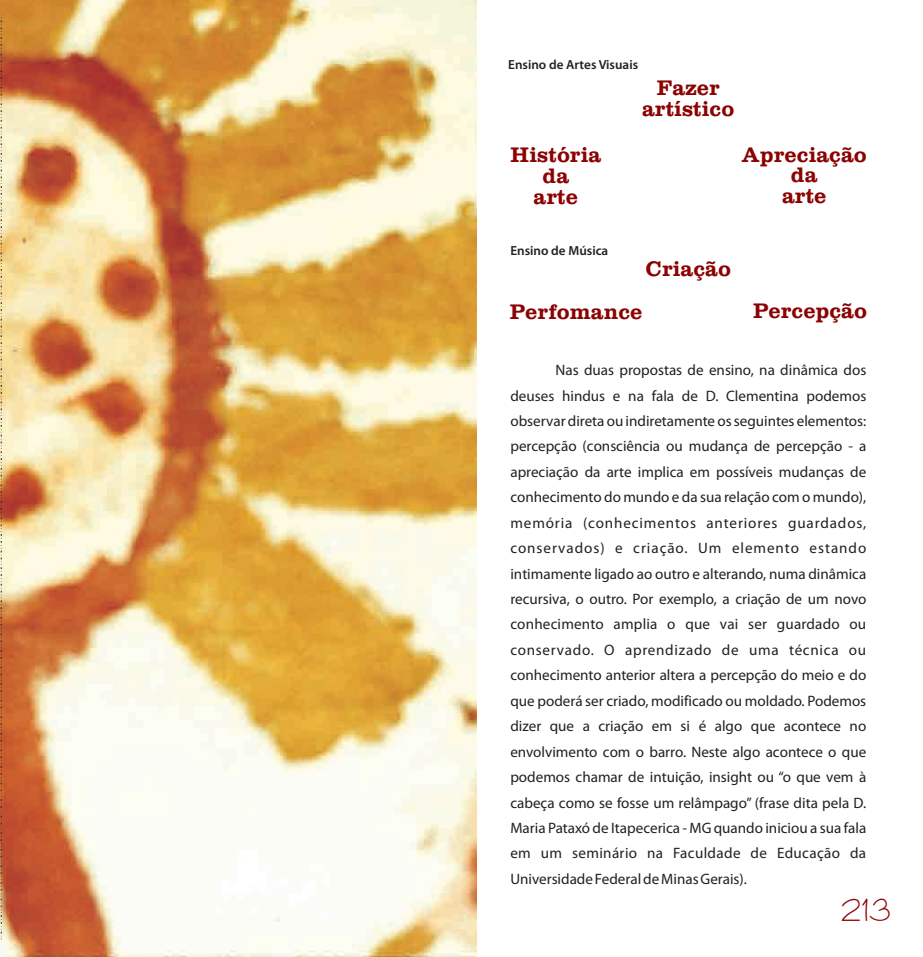
<style>
.page{position:relative;width:923px;height:957px;background:#fff}
.page>*{position:absolute;margin:0;border:0;box-sizing:border-box;transform-origin:0 0}
.t1{font:30px "Bookworm";color:#8b0202}
.t2{font:21.75px/20.9px "Clarendon";color:#8b0202;text-align:center}
.t3{font:15.12px/25.4px "Myriad Pro";color:#231f20;text-align:justify}
.t4{font:600 13.12px "Myriad Pro";color:#231f20}
</style>
<div class="page">
<img style="left:0;top:0;width:477px;height:957px">
<svg style="left:1px;top:18px;width:1px;height:921px"></svg>
<p class="t4" style="left:508px;top:59px;width:131px">Ensino de Artes Visuais</p>
<h2 class="t2" style="left:642px;top:79px;width:94px">Fazer artístico</h2>
<h2 class="t2" style="left:510px;top:146px;width:93px">História da<br>arte</h2>
<h2 class="t2" style="left:741px;top:146px;width:127px">Apreciação da<br>arte</h2>
<p class="t4" style="left:510px;top:245px;width:99px">Ensino de Música</p>
<h2 class="t2" style="left:645px;top:261px;width:87px">Criação</h2>
<h2 class="t2" style="left:509px;top:303px;width:134px">Perfomance</h2>
<h2 class="t2" style="left:752px;top:303px;width:116px">Percepção</h2>
<p class="t3" style="left:510px;top:358px;width:357px;text-indent:45px">Nas duas propostas de ensino, na dinâmica dos deuses hindus e na fala de D. Clementina podemos observar direta ou indiretamente os seguintes elementos: percepção (consciência ou mudança de percepção - a apreciação da arte implica em possíveis mudanças de conhecimento do mundo e da sua relação com o mundo), memória (conhecimentos anteriores guardados, conservados) e criação. Um elemento estando intimamente ligado ao outro e alterando, numa dinâmica recursiva, o outro. Por exemplo, a criação de um novo conhecimento amplia o que vai ser guardado ou conservado. O aprendizado de uma técnica ou conhecimento anterior altera a percepção do meio e do que poderá ser criado, modificado ou moldado. Podemos dizer que a criação em si é algo que acontece no envolvimento com o barro. Neste algo acontece o que podemos chamar de intuição, insight ou “o que vem à cabeça como se fosse um relâmpago” (frase dita pela D.<br>Maria Pataxó de Itapecerica - MG quando iniciou a sua fala em um seminário na Faculdade de Educação da Universidade Federal de Minas Gerais).</p>
<h1 class="t1" style="left:840px;top:899px;width:52px">213</h1>
</div>
